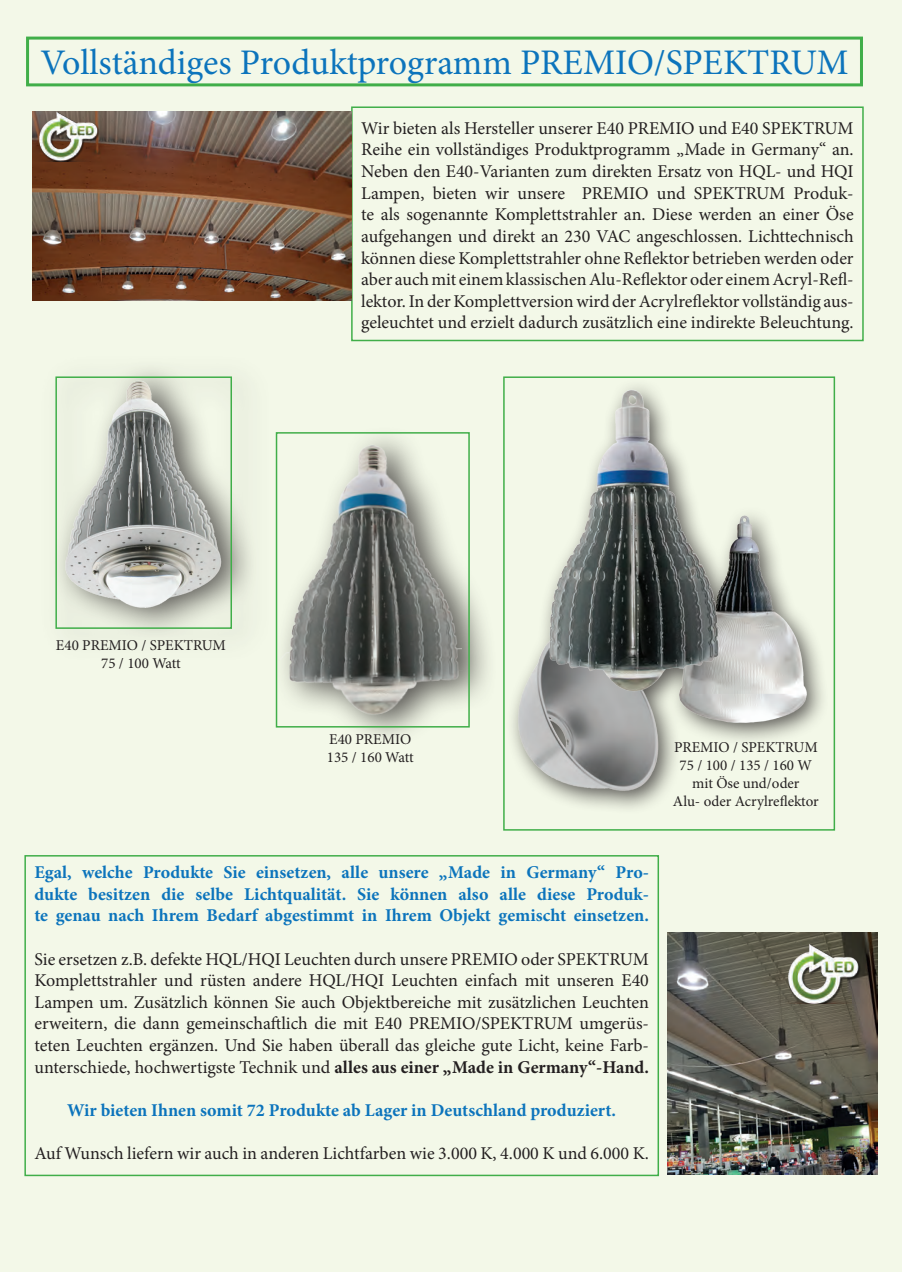
<style>
.page{position:relative;width:902px;height:1272px;background:#fff}
.page>*{position:absolute;margin:0;border:0;box-sizing:border-box;transform-origin:0 0}
.t1{font:36px "Minion Pro";letter-spacing:-.005em;color:#0c74bc}
.t2{font:18px/21.6px "Minion Pro";color:#231f20;text-align:justify}
.t3{font:700 18px/21.6px "Minion Pro";color:#0c74bc;text-align:justify}
.t4{font:15px/18px "Minion Pro";color:#231f20;text-align:center}
.s1{font-weight:700}
</style>
<div class="page">
<div style="left:0;top:0;width:901px;height:1271px;background:#f3f8e8"></div>
<div style="left:351px;top:106px;width:512px;height:235px;border:2px solid #40ae49"></div>
<div style="left:24px;top:855px;width:635px;height:321px;border:2px solid #40ae49"></div>
<div style="left:26px;top:37px;width:836px;height:49px;border:3px solid #40ae49"></div>
<img style="left:32px;top:111px;width:319px;height:190px">
<img style="left:34px;top:111px;width:69px;height:50px">
<img style="left:667px;top:932px;width:210px;height:242px">
<img style="left:782px;top:943px;width:82px;height:60px">
<div style="left:39px;top:354px;width:232px;height:309px;background:#231f20;opacity:.75"></div>
<img style="left:62px;top:379px;width:162px;height:237px">
<div style="left:55px;top:376px;width:177px;height:253px;border:2px solid #40ae49"></div>
<div style="left:272px;top:424px;width:225px;height:323px;background:#231f20;opacity:.75"></div>
<img style="left:272px;top:433px;width:192px;height:290px">
<div style="left:276px;top:432px;width:193px;height:295px;border:2px solid #40ae49"></div>
<div style="left:505px;top:377px;width:324px;height:437px;background:#231f20;opacity:.75"></div>
<img style="left:514px;top:630px;width:146px;height:162px">
<img style="left:673px;top:509px;width:140px;height:217px">
<img style="left:544px;top:383px;width:179px;height:311px">
<div style="left:503px;top:376px;width:332px;height:454px;border:2px solid #40ae49"></div>
<p class="t1" style="left:40px;top:39px;width:809px">Vollständiges Produktprogramm PREMIO/SPEKTRUM</p>
<p class="t2" style="left:361px;top:117px;width:494px">Wir bieten als Hersteller unserer E40 PREMIO und E40 SPEKTRUM Reihe ein vollständiges Produktprogramm „Made in Germany“ an.<br>Neben den E40-Varianten zum direkten Ersatz von HQL- und HQI Lampen, bieten wir unsere PREMIO und SPEKTRUM Produk&shy;te als sogenannte Komplettstrahler an. Diese werden an einer Öse</p>
<p class="t2" style="left:361px;top:225px;width:494px">aufgehangen und direkt an 230 VAC angeschlossen. Lichttechnisch können diese Komplettstrahler ohne Reflektor betrieben werden oder aber auch mit einem klassischen Alu-Reflektor oder einem Acryl-Refl&shy;lektor. In der Komplettversion wird der Acrylreflektor vollständig aus&shy;geleuchtet und erzielt dadurch zusätzlich eine indirekte Beleuchtung.</p>
<p class="t4" style="left:56px;top:636px;width:171px">E40 PREMIO / SPEKTRUM<br>75 / 100 Watt</p>
<p class="t4" style="left:329px;top:730px;width:84px">E40 PREMIO</p>
<p class="t4" style="left:327px;top:748px;width:88px">135 / 160 Watt</p>
<p class="t4" style="left:674px;top:738px;width:145px">PREMIO / SPEKTRUM</p>
<p class="t4" style="left:679px;top:756px;width:134px">75 / 100 / 135 / 160 W</p>
<p class="t4" style="left:692px;top:774px;width:109px">mit Öse und/oder</p>
<p class="t4" style="left:673px;top:792px;width:147px">Alu- oder Acrylreflektor</p>
<p class="t3" style="left:34px;top:861px;width:616px">Egal, welche Produkte Sie einsetzen, alle unsere „Made in Germany“ Pro&shy;dukte besitzen die selbe Lichtqualität. Sie können also alle diese Produk&shy;te genau nach Ihrem Bedarf abgestimmt in Ihrem Objekt gemischt einsetzen.</p>
<p class="t2" style="left:34px;top:948px;width:616px">Sie ersetzen z.B. defekte HQL/HQI Leuchten durch unsere PREMIO oder SPEKTRUM Komplettstrahler und rüsten andere HQL/HQI Leuchten einfach mit unseren E40<br>Lampen um. Zusätzlich können Sie auch Objektbereiche mit zusätzlichen Leuchten erweitern, die dann gemeinschaftlich die mit E40 PREMIO/SPEKTRUM umgerüs&shy;teten Leuchten ergänzen. Und Sie haben überall das gleiche gute Licht, keine Farb&shy;unterschiede, hochwertigste Technik und <span class="s1">alles aus einer „Made in Germany“-Hand.</span></p>
<p class="t3" style="left:67px;top:1099px;width:550px">Wir bieten Ihnen somit 72 Produkte ab Lager in Deutschland produziert.</p>
<p class="t2" style="left:34px;top:1142px;width:616px">Auf Wunsch liefern wir auch in anderen Lichtfarben wie 3.000 K, 4.000 K und 6.000 K.</p>
</div>
